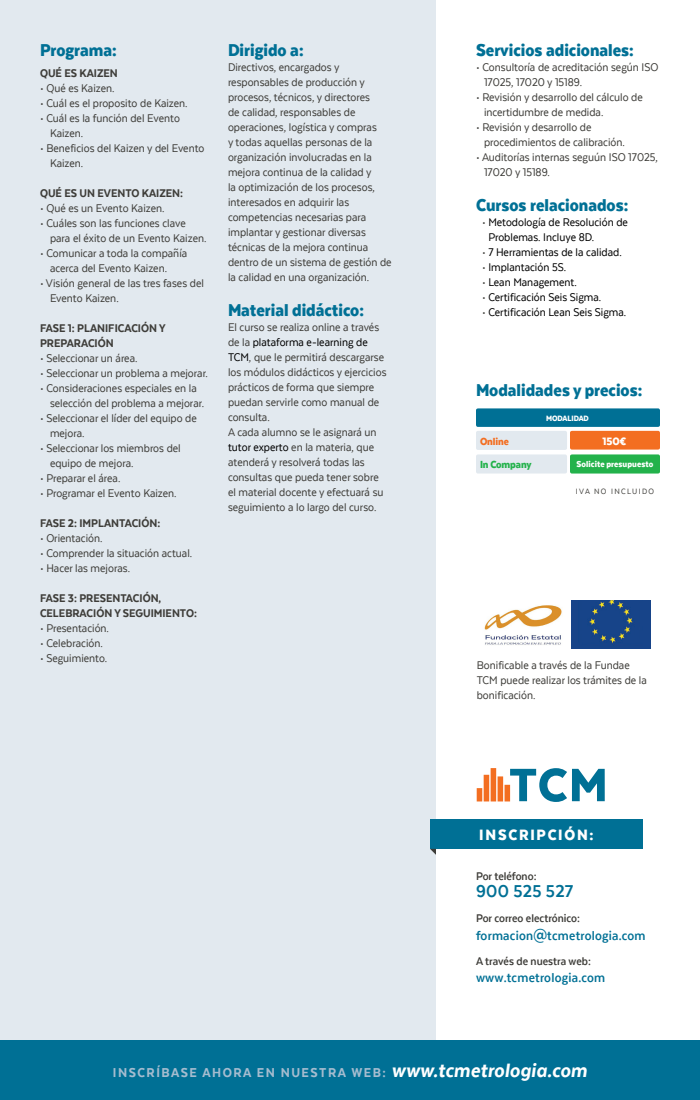
<style>
.page{position:relative;width:700px;height:1100px;background:#fff}
.page>*{position:absolute;margin:0;border:0;box-sizing:border-box;transform-origin:0 0}
.t1{font:900 20px "Texta Narrow";color:#007095}
.t2{font:700 20px "Texta Narrow";letter-spacing:.015em;color:#007095}
.t3{font:900 17.5px "Texta Narrow";letter-spacing:.1em;color:#fff}
.t4{font:800 15px "Texta Narrow";letter-spacing:.1em;color:#a5bccf}
.t5{font:700 15px "Texta Narrow";letter-spacing:.015em;color:#007095}
.t6{font:13px/15px "Texta Narrow";color:#3e3d39}
.t7{font:13px/15px "Texta Narrow";color:#000}
.t8{font:800 13px/15px "Texta Narrow";color:#3e3d39}
.t9{font:700 13px "Texta Narrow";color:#3e3d39}
.t10{font:900 12.5px "Texta Narrow";color:#fff}
.t11{font:900 12px "Texta Narrow";letter-spacing:-.01em;color:#23b24b}
.t12{font:900 12px "Texta Narrow";letter-spacing:-.01em;color:#f36e21}
.t13{font:900 10px "Texta Narrow";letter-spacing:.005em;color:#fff}
.t14{font:9px "Texta Narrow";letter-spacing:.15em;color:#3e3d39}
.t15{font:900 9px "Texta Narrow";letter-spacing:-.01em;color:#fff}
.s1{color:#000}
.s2{color:#3e3d39}
.s3{font-style:italic;font-size:22.5px;color:#fff}
</style>
<div class="page">
<div style="left:0;top:0;width:436px;height:1100px;background:#e2e9ef"></div>
<div style="left:0;top:1040px;width:700px;height:60px;background:#007095"></div>
<div style="left:430px;top:819px;width:213px;height:30px;background:#007095"></div>
<svg style="left:430px;top:849px;width:6px;height:6px"></svg>
<svg style="left:477px;top:768px;width:128px;height:34px"></svg>
<img style="left:571px;top:600px;width:80px;height:49px">
<img style="left:484px;top:605px;width:78px;height:40px">
<div style="left:570px;top:431px;width:90px;height:19px;background:#f36e21;border-radius:2px"></div>
<div style="left:476px;top:431px;width:91px;height:19px;background:#e2e9ef;border-radius:2px"></div>
<div style="left:570px;top:454px;width:90px;height:20px;background:#23b24b;border-radius:2px"></div>
<div style="left:476px;top:454px;width:91px;height:20px;background:#e2e9ef;border-radius:2px"></div>
<div style="left:476px;top:408px;width:184px;height:19px;background:#007095;border-radius:2px"></div>
<p class="t1" style="left:40px;top:39px;width:78px">Programa:</p>
<p class="t8" style="left:40px;top:65px;width:79px">QUÉ ES KAIZEN</p>
<p class="t6" style="left:40px;top:80px;width:76px">• Qué es Kaizen.</p>
<p class="t6" style="left:40px;top:95px;width:149px">• Cuál es el proposito de Kaizen.</p>
<p class="t6" style="left:50px;top:110px;width:131px;text-indent:-10px">• Cuál es la función del Evento<br>Kaizen.</p>
<p class="t6" style="left:50px;top:140px;width:156px;text-indent:-10px">• Beneficios del Kaizen y del Evento<br>Kaizen.</p>
<p class="t8" style="left:40px;top:185px;width:145px">QUÉ ES UN EVENTO KAIZEN:</p>
<p class="t6" style="left:40px;top:200px;width:126px">• Qué es un Evento Kaizen.</p>
<p class="t6" style="left:50px;top:215px;width:158px;text-indent:-10px">• Cuáles son las funciones clave para el éxito de un Evento Kaizen.</p>
<p class="t6" style="left:50px;top:245px;width:139px;text-indent:-10px">• Comunicar a toda la compañía acerca del Evento Kaizen.</p>
<p class="t6" style="left:50px;top:275px;width:155px;text-indent:-10px">• Visión general de las tres fases del<br>Evento Kaizen.</p>
<p class="t8" style="left:40px;top:320px;width:127px">FASE 1: PLANIFICACIÓN Y<br>PREPARACIÓN</p>
<p class="t6" style="left:40px;top:350px;width:99px">• Seleccionar un área.</p>
<p class="t6" style="left:40px;top:365px;width:170px">• Seleccionar un problema a mejorar.</p>
<p class="t6" style="left:50px;top:380px;width:156px;text-indent:-10px">• Consideraciones especiales en la selección del problema a mejorar.</p>
<p class="t6" style="left:50px;top:410px;width:148px;text-indent:-10px">• Seleccionar el líder del equipo de mejora.</p>
<p class="t6" style="left:50px;top:440px;width:132px;text-indent:-10px">• Seleccionar los miembros del equipo de mejora.</p>
<p class="t6" style="left:40px;top:470px;width:82px">• Preparar el área.</p>
<p class="t6" style="left:40px;top:485px;width:138px">• Programar el Evento Kaizen.</p>
<p class="t8" style="left:40px;top:515px;width:122px">FASE 2: IMPLANTACIÓN:</p>
<p class="t6" style="left:40px;top:530px;width:64px">• Orientación.</p>
<p class="t6" style="left:40px;top:545px;width:154px">• Comprender la situación actual.</p>
<p class="t6" style="left:40px;top:560px;width:92px">• Hacer las mejoras.</p>
<p class="t8" style="left:40px;top:590px;width:158px">FASE 3: PRESENTACIÓN,<br>CELEBRACIÓN Y SEGUIMIENTO:</p>
<p class="t6" style="left:40px;top:620px;width:71px">• Presentación.</p>
<p class="t6" style="left:40px;top:635px;width:64px">• Celebración.</p>
<p class="t6" style="left:40px;top:650px;width:69px">• Seguimiento.</p>
<p class="t1" style="left:228px;top:39px;width:77px">Dirigido a:</p>
<p class="t6" style="left:228px;top:59px;width:165px">Directivos, encargados y responsables de producción y procesos, técnicos, y directores<br>de calidad, responsables de operaciones, logística y compras<br>y todas aquellas personas de la organización involucradas en la mejora continua de la calidad y<br>la optimización de los procesos, interesados en adquirir las competencias necesarias para implantar y gestionar diversas técnicas de la mejora continua dentro de un sistema de gestión de la calidad en una organización.</p>
<p class="t1" style="left:228px;top:299px;width:138px">Material didáctico:</p>
<p class="t6" style="left:228px;top:319px;width:160px">El curso se realiza online a través de la <span class="s1">plataforma e-learning de<br>TCM</span>, que le permitirá descargarse los módulos didácticos y ejercicios prácticos de forma que siempre puedan servirle como manual de consulta.</p>
<p class="t6" style="left:228px;top:424px;width:157px">A cada alumno se le asignará un <span class="s1">tutor experto</span> en la materia, que atenderá y resolverá todas las consultas que pueda tener sobre el material docente y efectuará su seguimiento a lo largo del curso.</p>
<p class="t1" style="left:476px;top:39px;width:159px">Servicios adicionales:</p>
<p class="t6" style="left:484px;top:59px;width:176px;text-indent:-8px">• Consultoría de acreditación según ISO<br>17025, 17020 y 15189.</p>
<p class="t6" style="left:484px;top:89px;width:160px;text-indent:-8px">• Revisión y desarrollo del cálculo de incertidumbre de medida.</p>
<p class="t6" style="left:484px;top:119px;width:143px;text-indent:-8px">• Revisión y desarrollo de procedimientos de calibración.</p>
<p class="t6" style="left:484px;top:149px;width:175px;text-indent:-8px">• Auditorías internas seguún ISO 17025,<br>17020 y 15189.</p>
<p class="t1" style="left:476px;top:194px;width:154px">Cursos relacionados:</p>
<p class="t7" style="left:488px;top:214px;width:141px;text-indent:-6px"><span class="s2">•</span> Metodología de Resolución de<br>Problemas. Incluye 8D.</p>
<p class="t7" style="left:482px;top:244px;width:141px"><span class="s2">•</span> 7 Herramientas de la calidad.</p>
<p class="t7" style="left:482px;top:259px;width:86px"><span class="s2">•</span> Implantación 5S.</p>
<p class="t7" style="left:482px;top:274px;width:96px"><span class="s2">•</span> Lean Management.</p>
<p class="t7" style="left:482px;top:289px;width:121px"><span class="s2">•</span> Certificación Seis Sigma.</p>
<p class="t7" style="left:482px;top:304px;width:146px"><span class="s2">•</span> Certificación Lean Seis Sigma.</p>
<p class="t1" style="left:476px;top:379px;width:168px">Modalidades y precios:</p>
<p class="t15" style="left:546px;top:414px;width:44px">MODALIDAD</p>
<p class="t12" style="left:480px;top:435px;width:30px">Online</p>
<p class="t10" style="left:603px;top:435px;width:25px">150€</p>
<p class="t11" style="left:480px;top:459px;width:53px">In Company</p>
<p class="t13" style="left:577px;top:459px;width:78px">Solicite presupuesto</p>
<p class="t14" style="left:576px;top:486px;width:80px">IVA NO INCLUIDO</p>
<p class="t6" style="left:477px;top:658px;width:172px">Bonificable a través de la Fundae<br>TCM puede realizar los trámites de la bonificación.</p>
<p class="t3" style="left:479px;top:825px;width:116px">INSCRIPCIÓN:</p>
<p class="t9" style="left:476px;top:869px;width:62px">Por teléfono:</p>
<p class="t2" style="left:476px;top:881px;width:99px">900 525 527</p>
<p class="t9" style="left:476px;top:912px;width:105px">Por correo electrónico:</p>
<p class="t5" style="left:476px;top:928px;width:171px">formacion@tcmetrologia.com</p>
<p class="t9" style="left:476px;top:954px;width:116px">A través de nuestra web:</p>
<p class="t5" style="left:476px;top:970px;width:131px">www.tcmetrologia.com</p>
<p class="t4" style="left:113px;top:1064px;width:476px">INSCRÍBASE AHORA EN NUESTRA WEB: <span class="s3">www.tcmetrologia.com</span></p>
</div>
